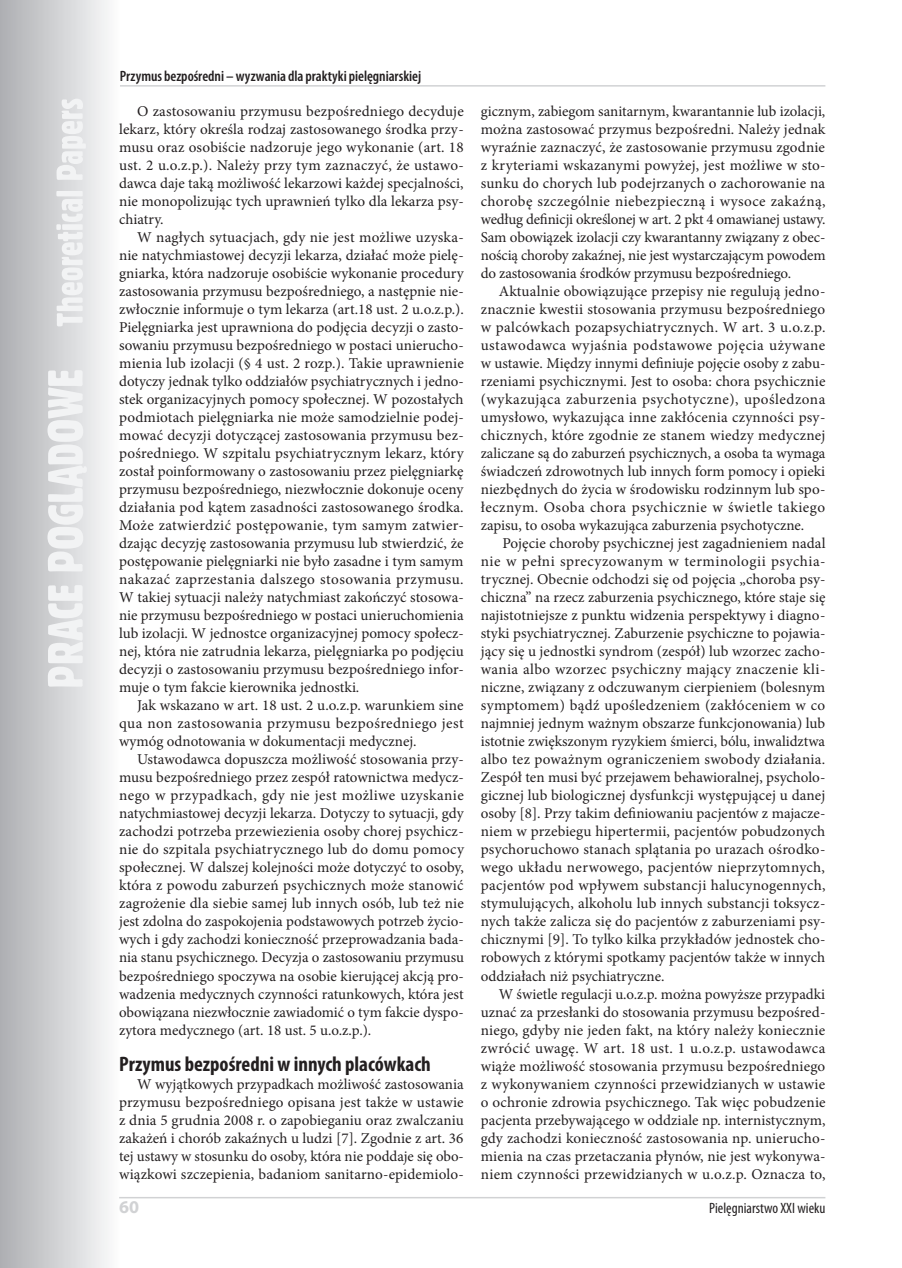
<style>
.page{position:relative;width:902px;height:1268px;background:#fff}
.page>*{position:absolute;margin:0;border:0;box-sizing:border-box;transform-origin:0 0}
.srodtytul_2{font:700 condensed 21px "Myriad Pro";color:#231f20}
.t1{font:700 18px "Myriad Pro";color:#d1d2d4}
.Body_Text{font:15px/18px "Minion Pro";color:#231f20;text-align:justify}
.t2{font:600 condensed 15px "Myriad Pro";color:#231f20}
.t3{font:condensed 15px "Myriad Pro";color:#231f20}
</style>
<div class="page">
<svg style="left:0;top:0;width:121px;height:1267px"></svg>
<svg style="left:47px;top:99px;width:40px;height:587px"></svg>
<hr style="left:119px;top:1196px;width:706px;height:2px;background:#d1d2d4">
<hr style="left:120px;top:85px;width:705px;height:2px;background:#d1d2d4">
<p class="t2" style="left:120px;top:67px;width:303px">Przymus bezpośredni – wyzwania dla praktyki pielęgniarskiej</p>
<p class="Body_Text" style="left:119px;top:102px;width:346px;text-indent:18px">O zastosowaniu przymusu bezpośredniego decyduje lekarz, który określa rodzaj zastosowanego środka przy&shy;musu oraz osobiście nadzoruje jego wykonanie (art. 18 ust. 2 u.o.z.p.). Należy przy tym zaznaczyć, że ustawo&shy;dawca daje taką możliwość lekarzowi każdej specjalności, nie monopolizując tych uprawnień tylko dla lekarza psy&shy;chiatry.</p>
<p class="Body_Text" style="left:119px;top:228px;width:346px;text-indent:18px">W nagłych sytuacjach, gdy nie jest możliwe uzyska&shy;nie natychmiastowej decyzji lekarza, działać może pielę&shy;gniarka, która nadzoruje osobiście wykonanie procedury zastosowania przymusu bezpośredniego, a następnie nie&shy;zwłocznie informuje o tym lekarza (art.18 ust. 2 u.o.z.p.).<br>Pielęgniarka jest uprawniona do podjęcia decyzji o zasto&shy;sowaniu przymusu bezpośredniego w postaci unierucho&shy;mienia lub izolacji (§ 4 ust. 2 rozp.). Takie uprawnienie dotyczy jednak tylko oddziałów psychiatrycznych i jedno&shy;stek organizacyjnych pomocy społecznej. W pozostałych podmiotach pielęgniarka nie może samodzielnie podej&shy;mować decyzji dotyczącej zastosowania przymusu bez&shy;pośredniego. W szpitalu psychiatrycznym lekarz, który został poinformowany o zastosowaniu przez pielęgniarkę przymusu bezpośredniego, niezwłocznie dokonuje oceny działania pod kątem zasadności zastosowanego środka.<br>Może zatwierdzić postępowanie, tym samym zatwier&shy;dzając decyzję zastosowania przymusu lub stwierdzić, że postępowanie pielęgniarki nie było zasadne i tym samym nakazać zaprzestania dalszego stosowania przymusu.<br>W takiej sytuacji należy natychmiast zakończyć stosowa&shy;nie przymusu bezpośredniego w postaci unieruchomienia lub izolacji. W jednostce organizacyjnej pomocy społecz&shy;nej, która nie zatrudnia lekarza, pielęgniarka po podjęciu decyzji o zastosowaniu przymusu bezpośredniego infor&shy;muje o tym fakcie kierownika jednostki.</p>
<p class="Body_Text" style="left:119px;top:696px;width:346px;text-indent:18px">Jak wskazano w art. 18 ust. 2 u.o.z.p. warunkiem sine qua non zastosowania przymusu bezpośredniego jest wymóg odnotowania w dokumentacji medycznej.</p>
<p class="Body_Text" style="left:119px;top:750px;width:346px;text-indent:18px">Ustawodawca dopuszcza możliwość stosowania przy&shy;musu bezpośredniego przez zespół ratownictwa medycz&shy;nego w przypadkach, gdy nie jest możliwe uzyskanie natychmiastowej decyzji lekarza. Dotyczy to sytuacji, gdy zachodzi potrzeba przewiezienia osoby chorej psychicz&shy;nie do szpitala psychiatrycznego lub do domu pomocy społecznej. W dalszej kolejności może dotyczyć to osoby, która z powodu zaburzeń psychicznych może stanowić zagrożenie dla siebie samej lub innych osób, lub też nie jest zdolna do zaspokojenia podstawowych potrzeb życio&shy;wych i gdy zachodzi konieczność przeprowadzania bada&shy;nia stanu psychicznego. Decyzja o zastosowaniu przymusu bezpośredniego spoczywa na osobie kierującej akcją pro&shy;wadzenia medycznych czynności ratunkowych, która jest obowiązana niezwłocznie zawiadomić o tym fakcie dyspo&shy;zytora medycznego (art. 18 ust. 5 u.o.z.p.).</p>
<p class="srodtytul_2" style="left:119px;top:1050px;width:313px">Przymus bezpośredni w innych placówkach</p>
<p class="Body_Text" style="left:119px;top:1074px;width:346px;text-indent:18px">W wyjątkowych przypadkach możliwość zastosowania przymusu bezpośredniego opisana jest także w ustawie z dnia 5 grudnia 2008 r. o zapobieganiu oraz zwalczaniu zakażeń i chorób zakaźnych u ludzi [7]. Zgodnie z art. 36 tej ustawy w stosunku do osoby, która nie poddaje się obo&shy;wiązkowi szczepienia, badaniom sanitarno-epidemiolo-</p>
<p class="Body_Text" style="left:480px;top:102px;width:346px">gicznym, zabiegom sanitarnym, kwarantannie lub izolacji, można zastosować przymus bezpośredni. Należy jednak wyraźnie zaznaczyć, że zastosowanie przymusu zgodnie z kryteriami wskazanymi powyżej, jest możliwe w sto&shy;sunku do chorych lub podejrzanych o zachorowanie na chorobę szczególnie niebezpieczną i wysoce zakaźną, według definicji określonej w art. 2 pkt 4 omawianej ustawy.<br>Sam obowiązek izolacji czy kwarantanny związany z obec&shy;nością choroby zakaźnej, nie jest wystarczającym powodem do zastosowania środków przymusu bezpośredniego.</p>
<p class="Body_Text" style="left:480px;top:282px;width:346px;text-indent:18px">Aktualnie obowiązujące przepisy nie regulują jedno&shy;znacznie kwestii stosowania przymusu bezpośredniego w palcówkach pozapsychiatrycznych. W art. 3 u.o.z.p. ustawodawca wyjaśnia podstawowe pojęcia używane w ustawie. Między innymi definiuje pojęcie osoby z zabu&shy;rzeniami psychicznymi. Jest to osoba: chora psychicznie (wykazująca zaburzenia psychotyczne), upośledzona umysłowo, wykazująca inne zakłócenia czynności psy&shy;chicznych, które zgodnie ze stanem wiedzy medycznej zaliczane są do zaburzeń psychicznych, a osoba ta wymaga świadczeń zdrowotnych lub innych form pomocy i opieki niezbędnych do życia w środowisku rodzinnym lub spo&shy;łecznym. Osoba chora psychicznie w świetle takiego zapisu, to osoba wykazująca zaburzenia psychotyczne.</p>
<p class="Body_Text" style="left:480px;top:534px;width:346px;text-indent:22px">Pojęcie choroby psychicznej jest zagadnieniem nadal nie w pełni sprecyzowanym w terminologii psychia&shy;trycznej. Obecnie odchodzi się od pojęcia „choroba psy&shy;chiczna” na rzecz zaburzenia psychicznego, które staje się najistotniejsze z punktu widzenia perspektywy i diagno&shy;styki psychiatrycznej. Zaburzenie psychiczne to pojawia&shy;jący się u jednostki syndrom (zespół) lub wzorzec zacho&shy;wania albo wzorzec psychiczny mający znaczenie kli&shy;niczne, związany z odczuwanym cierpieniem (bolesnym symptomem) bądź upośledzeniem (zakłóceniem w co najmniej jednym ważnym obszarze funkcjonowania) lub istotnie zwiększonym ryzykiem śmierci, bólu, inwalidztwa albo tez poważnym ograniczeniem swobody działania.<br>Zespół ten musi być przejawem behawioralnej, psycholo&shy;gicznej lub biologicznej dysfunkcji występującej u danej osoby [8]. Przy takim definiowaniu pacjentów z majacze&shy;niem w przebiegu hipertermii, pacjentów pobudzonych psychoruchowo stanach splątania po urazach ośrodko&shy;wego układu nerwowego, pacjentów nieprzytomnych, pacjentów pod wpływem substancji halucynogennych, stymulujących, alkoholu lub innych substancji toksycz&shy;nych także zalicza się do pacjentów z zaburzeniami psy&shy;chicznymi [9]. To tylko kilka przykładów jednostek cho&shy;robowych z którymi spotkamy pacjentów także w innych oddziałach niż psychiatryczne.</p>
<p class="Body_Text" style="left:480px;top:984px;width:346px;text-indent:18px">W świetle regulacji u.o.z.p. można powyższe przypadki uznać za przesłanki do stosowania przymusu bezpośred&shy;niego, gdyby nie jeden fakt, na który należy koniecznie zwrócić uwagę. W art. 18 ust. 1 u.o.z.p. ustawodawca wiąże możliwość stosowania przymusu bezpośredniego z wykonywaniem czynności przewidzianych w ustawie o ochronie zdrowia psychicznego. Tak więc pobudzenie pacjenta przebywającego w oddziale np. internistycznym, gdy zachodzi konieczność zastosowania np. unierucho&shy;mienia na czas przetaczania płynów, nie jest wykonywa&shy;niem czynności przewidzianych w u.o.z.p. Oznacza to,</p>
<p class="t1" style="left:119px;top:1195px;width:21px">60</p>
<p class="t3" style="left:709px;top:1199px;width:118px">Pielęgniarstwo XXI wieku</p>
</div>
